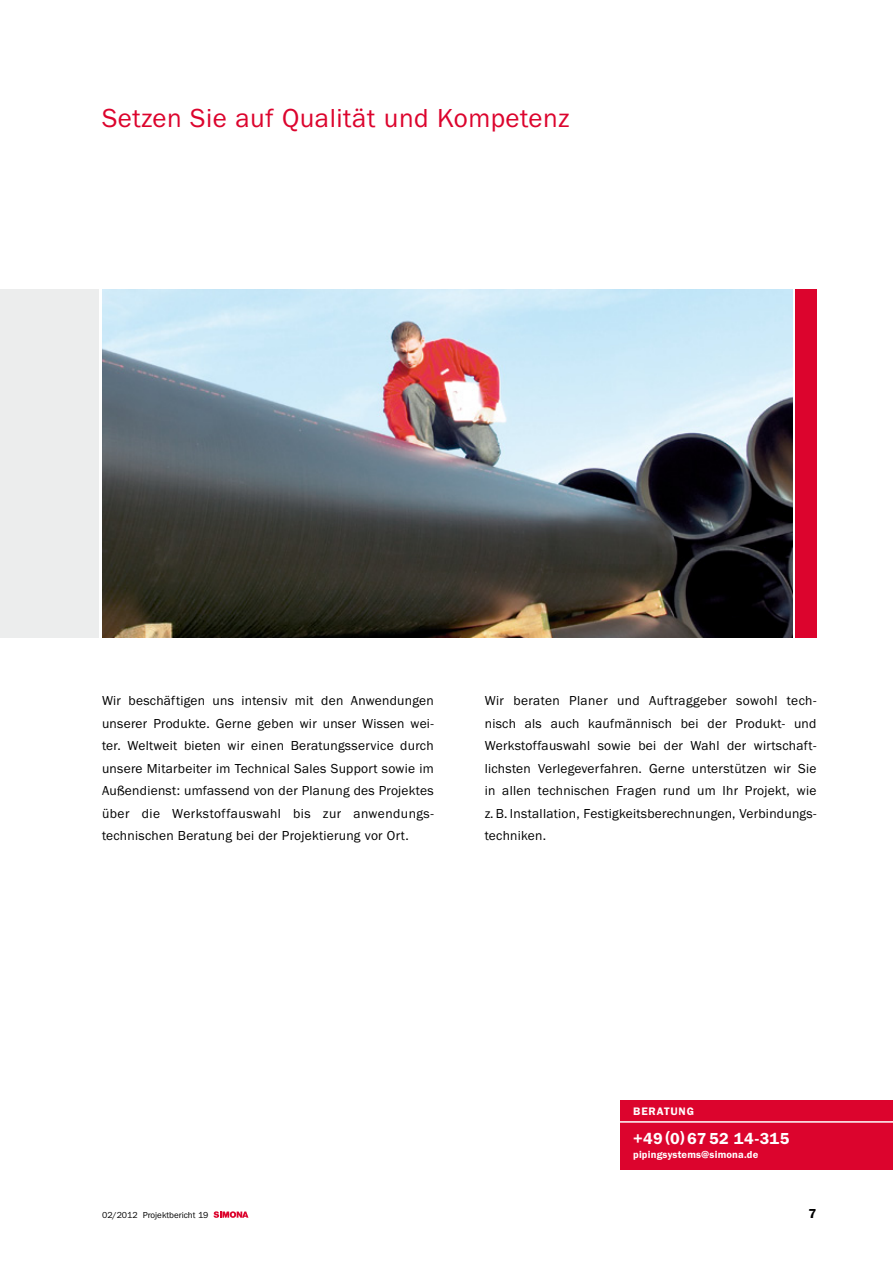
<style>
.page{position:relative;width:893px;height:1263px;background:#fff}
.page>*{position:absolute;margin:0;border:0;box-sizing:border-box;transform-origin:0 0}
.t1{font:27px "Franklin Gothic URW Boo";letter-spacing:.02em;color:#dc042d}
.t2{font:16.5px "Franklin Gothic URW Dem";letter-spacing:.015em;color:#fff}
.t3{font:13.5px/22.5px "Franklin Gothic URW Boo";letter-spacing:.02em;color:#000;text-align:justify}
.t4{font:13.5px "Franklin Gothic URW Dem";color:#000}
.t5{font:11.25px "Franklin Gothic URW Dem";letter-spacing:.075em;color:#fff}
.t6{font:10.5px "Franklin Gothic URW Dem";letter-spacing:.015em;color:#fff}
.t7{font:9px "Franklin Gothic URW Boo";color:#000}
</style>
<div class="page">
<img style="left:102px;top:289px;width:690px;height:349px">
<div style="left:0;top:289px;width:99px;height:349px;background:#eceded"></div>
<div style="left:795px;top:289px;width:21px;height:349px;background:#dc042d"></div>
<div style="left:620px;top:1100px;width:273px;height:69px;background:#dc042d"></div>
<hr style="left:619px;top:1121px;width:274px;height:2px;background:#fff">
<svg style="left:214px;top:1211px;width:34px;height:7px"></svg>
<h1 class="t1" style="left:102px;top:101px;width:469px">Setzen Sie auf Qualität und Kompetenz</h1>
<p class="t3" style="left:102px;top:690px;width:333px">Wir beschäftigen uns intensiv mit den Anwendungen unserer Produkte. Gerne geben wir unser Wissen wei&shy;ter. Weltweit bieten wir einen Beratungsservice durch unsere Mitarbeiter im Technical Sales Support sowie im Außendienst: umfassend von der Planung des Projektes über die Werkstoffauswahl bis zur anwendungs&shy;technischen Beratung bei der Projektierung vor Ort.</p>
<p class="t3" style="left:485px;top:690px;width:333px">Wir beraten Planer und Auftraggeber sowohl tech&shy;nisch als auch kaufmännisch bei der Produkt- und Werkstoffauswahl sowie bei der Wahl der wirtschaft&shy;lichsten Verlegeverfahren. Gerne unterstützen wir Sie in allen technischen Fragen rund um Ihr Projekt, wie z. B. Installation, Festigkeitsberechnungen, Verbindungs&shy;techniken.</p>
<p class="t5" style="left:633px;top:1104px;width:62px">BERATUNG</p>
<p class="t2" style="left:633px;top:1128px;width:158px">+49 (0) 67 52 14-315</p>
<p class="t6" style="left:633px;top:1148px;width:127px">pipingsystems@simona.de</p>
<p class="t7" style="left:102px;top:1209px;width:108px">02/2012 Projektbericht 19</p>
<p class="t4" style="left:808px;top:1205px;width:9px">7</p>
</div>
